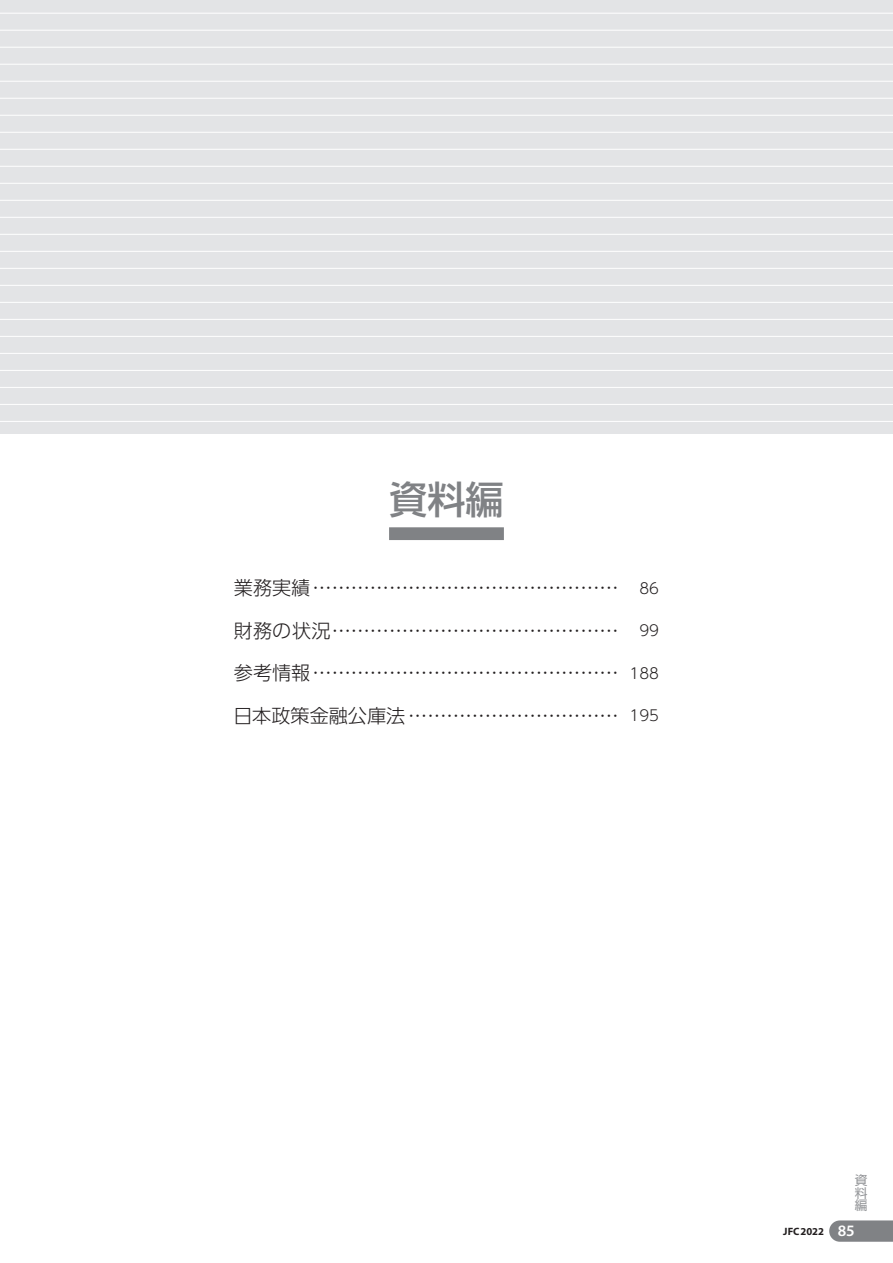
<style>
.page{position:relative;width:893px;height:1263px;background:#fff}
.page>*{position:absolute;margin:0;border:0;box-sizing:border-box;transform-origin:0 0}
.t1{font:500 38.25px "UD Shin Go Pro";color:#808285}
.t2{font:300 19.2px "UD Shin Go Pro";color:#231f20}
.t3{font:600 15.9px "Myriad Pro";color:#fff}
.t4{font:12.75px/12.8px "UD Shin Go Pro";color:#939598;text-align:justify}
.t5{font:700 10.65px "Myriad Pro";color:#231f20}
.s1{font-size:14.85px}
.s2{font-family:"UD Shin Go Pro";font-weight:300;font-size:8.55px}
</style>
<div class="page">
<div style="left:0;top:0;width:893px;height:434px;background:#e3e4e6"></div>
<hr style="left:0;top:13px;width:893px;height:1px;background:#fff">
<hr style="left:0;top:30px;width:893px;height:1px;background:#fff">
<hr style="left:0;top:47px;width:893px;height:1px;background:#fff">
<hr style="left:0;top:64px;width:893px;height:1px;background:#fff">
<hr style="left:0;top:81px;width:893px;height:1px;background:#fff">
<hr style="left:0;top:98px;width:893px;height:1px;background:#fff">
<hr style="left:0;top:115px;width:893px;height:1px;background:#fff">
<hr style="left:0;top:132px;width:893px;height:1px;background:#fff">
<hr style="left:0;top:149px;width:893px;height:1px;background:#fff">
<hr style="left:0;top:166px;width:893px;height:1px;background:#fff">
<hr style="left:0;top:183px;width:893px;height:1px;background:#fff">
<hr style="left:0;top:200px;width:893px;height:1px;background:#fff">
<hr style="left:0;top:217px;width:893px;height:1px;background:#fff">
<hr style="left:0;top:234px;width:893px;height:1px;background:#fff">
<hr style="left:0;top:251px;width:893px;height:1px;background:#fff">
<hr style="left:0;top:268px;width:893px;height:1px;background:#fff">
<hr style="left:0;top:285px;width:893px;height:1px;background:#fff">
<hr style="left:0;top:302px;width:893px;height:1px;background:#fff">
<hr style="left:0;top:319px;width:893px;height:1px;background:#fff">
<hr style="left:0;top:336px;width:893px;height:1px;background:#fff">
<hr style="left:0;top:353px;width:893px;height:1px;background:#fff">
<hr style="left:0;top:370px;width:893px;height:1px;background:#fff">
<hr style="left:0;top:387px;width:893px;height:1px;background:#fff">
<hr style="left:0;top:404px;width:893px;height:1px;background:#fff">
<hr style="left:0;top:421px;width:893px;height:1px;background:#fff">
<svg style="left:829px;top:1220px;width:64px;height:22px"></svg>
<div style="left:389px;top:527px;width:115px;height:13px;background:#808285"></div>
<h1 class="t1" style="left:389px;top:469px;width:116px">資料編</h1>
<p class="t2" style="left:234px;top:572px;width:427px">業務実績………………………………………… <span class="s1">86</span></p>
<p class="t2" style="left:234px;top:615px;width:427px">財務の状況……………………………………… <span class="s1">99</span></p>
<p class="t2" style="left:234px;top:657px;width:427px">参考情報………………………………………… <span class="s1">188</span></p>
<p class="t2" style="left:234px;top:700px;width:427px">日本政策金融公庫法…………………………… <span class="s1">195</span></p>
<p class="t5" style="left:763px;top:1224px;width:63px"><span class="s2">　</span> JFC2022</p>
<p class="t4" style="left:855px;top:1173px;width:14px">資料編</p>
<p class="t3" style="left:838px;top:1221px;width:18px">85</p>
</div>
